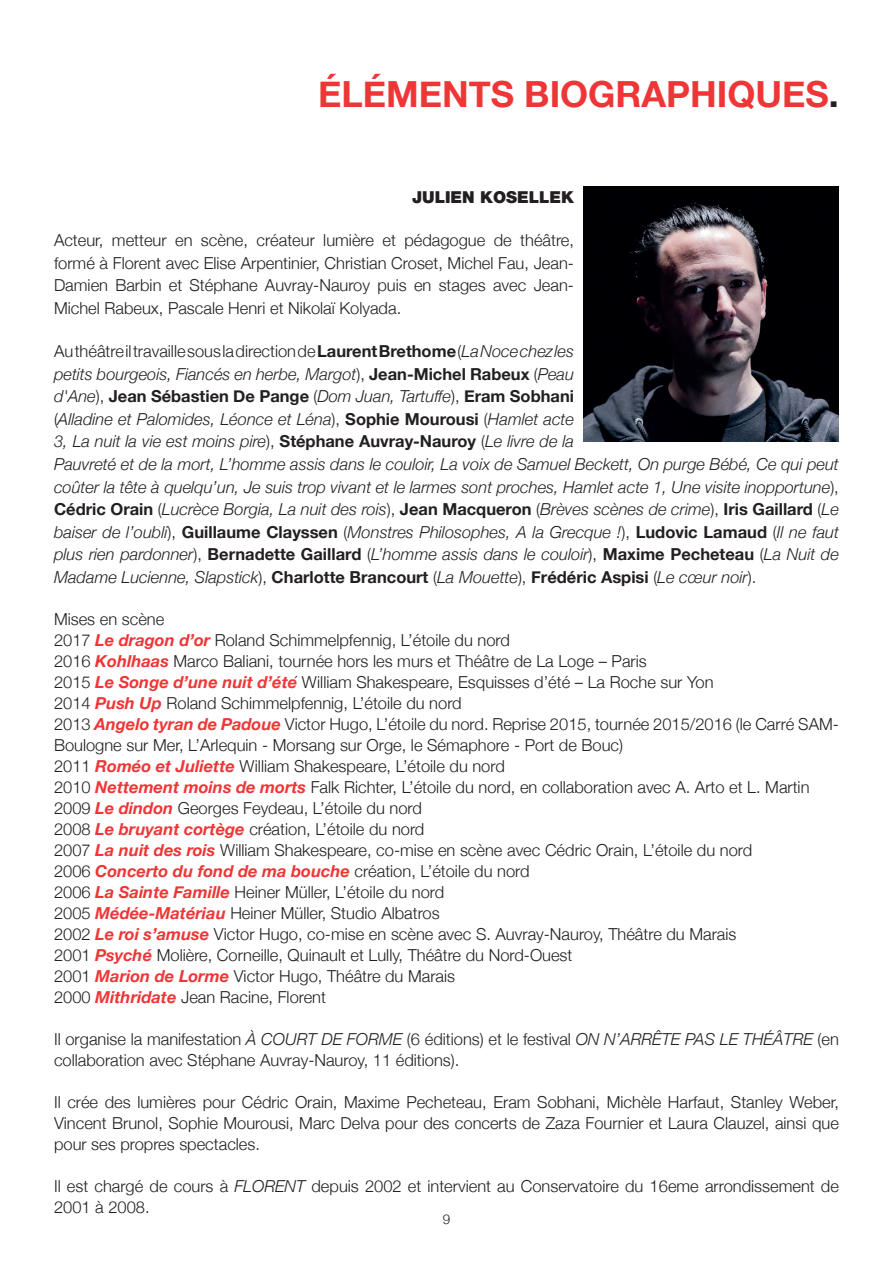
<style>
.page{position:relative;width:893px;height:1263px;background:#fff}
.page>*{position:absolute;margin:0;border:0;box-sizing:border-box;transform-origin:0 0}
.t1{font:700 36px "Helvetica Neue";color:#ee3637}
.t2{font:300 16.5px/21px "Helvetica Neue";color:#231f20}
.t3{font:italic 300 16.5px/22.5px "Helvetica Neue";color:#231f20;text-align:justify}
.t4{font:900 16.5px "Helvetica Neue";color:#231f20}
.t5{font:300 13.5px "Helvetica Neue";color:#231f20}
.s1{color:#231f20}
.s2{font-style:normal}
.s3{font-weight:700;font-style:normal}
.s4{font-weight:700;font-style:italic;color:#ee3637}
.s5{font-style:italic}
</style>
<div class="page">
<img style="left:584px;top:187px;width:255px;height:255px">
<h1 class="t1" style="left:318px;top:72px;width:522px">ÉLÉMENTS BIOGRAPHIQUES<span class="s1">.</span></h1>
<p class="t4" style="left:412px;top:187px;width:163px">JULIEN KOSELLEK</p>
<p class="t2" style="left:54px;top:229px;width:522px;line-height:22.5px;text-align:justify">Acteur, metteur en scène, créateur lumière et pédagogue de théâtre, formé à Florent avec Elise Arpentinier, Christian Croset, Michel Fau, Jean-Damien Barbin et Stéphane Auvray-Nauroy puis en stages avec Jean-Michel Rabeux, Pascale Henri et Nikolaï Kolyada.</p>
<p class="t3" style="left:54px;top:340px;width:522px"><span class="s2">Au théâtre il travaille sous la direction de</span> <span class="s3">Laurent Brethome</span> <span class="s2">(</span>La Noce chez les petits bourgeois, Fiancés en herbe, Margot<span class="s2">),</span> <span class="s3">Jean-Michel Rabeux</span> <span class="s2">(</span>Peau d'Ane<span class="s2">),</span> <span class="s3">Jean Sébastien De Pange</span> <span class="s2">(</span>Dom Juan, Tartuffe<span class="s2">),</span> <span class="s3">Eram Sobhani </span><span class="s2">(</span>Alladine et Palomides, Léonce et Léna<span class="s2">),</span> <span class="s3">Sophie Mourousi</span> <span class="s2">(</span>Hamlet acte 3, La nuit la vie est moins pire<span class="s2">),</span> <span class="s3">Stéphane Auvray-Nauroy</span> <span class="s2">(</span>Le livre de la</p>
<p class="t3" style="left:54px;top:453px;width:786px">Pauvreté et de la mort, L’homme assis dans le couloir, La voix de Samuel Beckett, On purge Bébé, Ce qui peut coûter la tête à quelqu’un, Je suis trop vivant et le larmes sont proches, Hamlet acte 1, Une visite inopportune<span class="s2">), </span><span class="s3">Cédric Orain</span> <span class="s2">(</span>Lucrèce Borgia, La nuit des rois<span class="s2">),</span> <span class="s3">Jean Macqueron</span> <span class="s2">(</span>Brèves scènes de crime<span class="s2">),</span> <span class="s3">Iris Gaillard</span> <span class="s2">(</span>Le baiser de l’oubli<span class="s2">),</span> <span class="s3">Guillaume Clayssen</span> <span class="s2">(</span>Monstres Philosophes, A la Grecque !<span class="s2">),</span> <span class="s3">Ludovic Lamaud</span> <span class="s2">(</span>Il ne faut plus rien pardonner<span class="s2">),</span> <span class="s3">Bernadette Gaillard</span> <span class="s2">(</span>L’homme assis dans le couloir<span class="s2">),</span> <span class="s3">Maxime Pecheteau</span> <span class="s2">(</span>La Nuit de Madame Lucienne, Slapstick<span class="s2">),</span> <span class="s3">Charlotte Brancourt</span> <span class="s2">(</span>La Mouette<span class="s2">),</span> <span class="s3">Frédéric Aspisi</span> <span class="s2">(</span>Le cœur noir<span class="s2">).</span></p>
<p class="t2" style="left:54px;top:608px;width:786px">Mises en scène<br>2017 <span class="s4">Le dragon d’or</span> Roland Schimmelpfennig, L’étoile du nord<br>2016 <span class="s4">Kohlhaas</span> Marco Baliani, tournée hors les murs et Théâtre de La Loge – Paris<br>2015 <span class="s4">Le Songe d’une nuit d’éte</span>́ William Shakespeare, Esquisses d’été – La Roche sur Yon<br>2014 <span class="s4">Push Up</span> Roland Schimmelpfennig, L’étoile du nord<br>2013 <span class="s4">Angelo tyran de Padoue</span> Victor Hugo, L’étoile du nord. Reprise 2015, tournée 2015/2016 (le Carré SAM-Boulogne sur Mer, L’Arlequin - Morsang sur Orge, le Sémaphore - Port de Bouc)<br>2011 <span class="s4">Roméo et Juliette</span> William Shakespeare, L’étoile du nord<br>2010 <span class="s4">Nettement moins de morts</span> Falk Richter, L’étoile du nord, en collaboration avec A. Arto et L. Martin 2009 <span class="s4">Le dindon</span> Georges Feydeau, L’étoile du nord<br>2008 <span class="s4">Le bruyant cortège</span> création, L’étoile du nord<br>2007 <span class="s4">La nuit des rois</span> William Shakespeare, co-mise en scène avec Cédric Orain, L’étoile du nord<br>2006 <span class="s4">Concerto du fond de ma bouche</span> création, L’étoile du nord<br>2006 <span class="s4">La Sainte Famille</span> Heiner Müller, L’étoile du nord<br>2005 <span class="s4">Médée-Matériau</span> Heiner Müller, Studio Albatros<br>2002 <span class="s4">Le roi s’amuse</span> Victor Hugo, co-mise en scène avec S. Auvray-Nauroy, Théâtre du Marais<br>2001 <span class="s4">Psyché</span> Molière, Corneille, Quinault et Lully, Théâtre du Nord-Ouest<br>2001 <span class="s4">Marion de Lorme</span> Victor Hugo, Théâtre du Marais<br>2000 <span class="s4">Mithridate</span> Jean Racine, Florent</p>
<p class="t2" style="left:54px;top:1028px;width:786px">Il organise la manifestation <span class="s5">À COURT DE FORME</span> (6 éditions) et le festival <span class="s5">ON N’ARRÊTE PAS LE THÉÂTRE</span> (en collaboration avec Stéphane Auvray-Nauroy, 11 éditions).</p>
<p class="t2" style="left:54px;top:1091px;width:787px;text-align:justify">Il crée des lumières pour Cédric Orain, Maxime Pecheteau, Eram Sobhani, Michèle Harfaut, Stanley Weber, Vincent Brunol, Sophie Mourousi, Marc Delva pour des concerts de Zaza Fournier et Laura Clauzel, ainsi que pour ses propres spectacles.</p>
<p class="t2" style="left:54px;top:1175px;width:786px">Il est chargé de cours à <span class="s5">FLORENT</span> depuis 2002 et intervient au Conservatoire du 16eme arrondissement de<br>2001 à 2008.</p>
<p class="t5" style="left:443px;top:1211px;width:9px">9</p>
</div>
